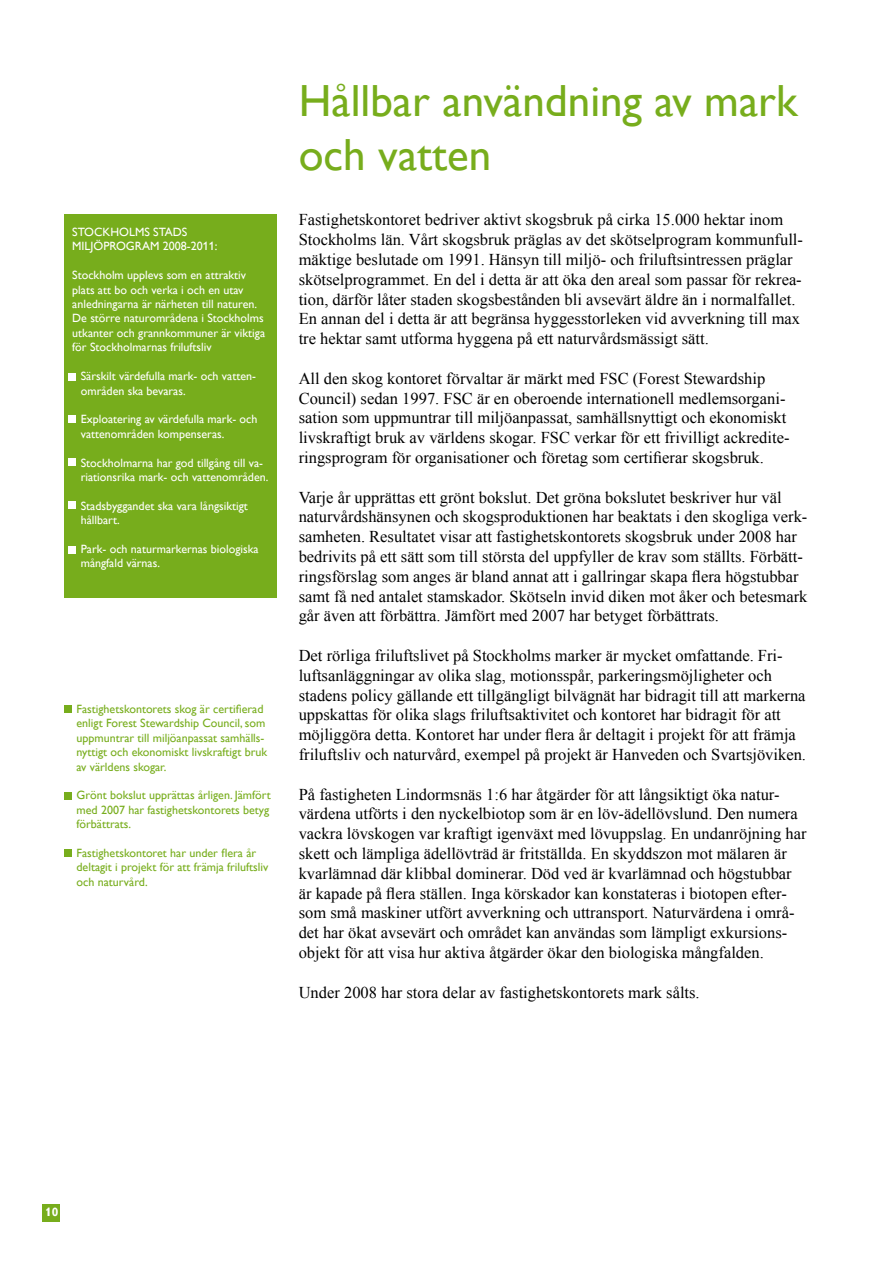
<style>
.page{position:relative;width:893px;height:1263px;background:#fff}
.page>*{position:absolute;margin:0;border:0;box-sizing:border-box;transform-origin:0 0}
.t1{font:45px/54px "Gill Sans";color:#77ad1c}
.t2{font:16.5px/19.8px "Times New Roman";color:#000}
.t3{font:12px/14.4px "Gill Sans";color:#fff}
.t4{font:12px/14.4px "Gill Sans";color:#77ad1c}
.t5{font:700 12px "Gill Sans";color:#fff}
</style>
<div class="page">
<div style="left:65px;top:214px;width:212px;height:383px;background:#77ad1c"></div>
<div style="left:68px;top:458px;width:8px;height:8px;background:#fff"></div>
<div style="left:68px;top:373px;width:8px;height:8px;background:#fff"></div>
<div style="left:68px;top:415px;width:8px;height:8px;background:#fff"></div>
<div style="left:68px;top:501px;width:8px;height:8px;background:#fff"></div>
<div style="left:68px;top:546px;width:8px;height:8px;background:#fff"></div>
<div style="left:64px;top:705px;width:7px;height:8px;background:#77ad1c"></div>
<div style="left:64px;top:792px;width:7px;height:7px;background:#77ad1c"></div>
<div style="left:64px;top:850px;width:7px;height:7px;background:#77ad1c"></div>
<div style="left:43px;top:1204px;width:17px;height:18px;background:#77ad1c"></div>
<p class="t3" style="left:72px;top:225px;width:146px">STOCKHOLMS STADS<br>MILJÖPROGRAM 2008-2011:</p>
<p class="t3" style="left:72px;top:268px;width:194px">Stockholm upplevs som en attraktiv plats att bo och verka i och en utav anledningarna är närheten till naturen.<br>De större naturområdena i Stockholms utkanter och grannkommuner är viktiga för Stockholmarnas friluftsliv</p>
<p class="t3" style="left:81px;top:369px;width:177px">Särskilt värdefulla mark- och vatten&shy;områden ska bevaras.</p>
<p class="t3" style="left:81px;top:412px;width:178px">Exploatering av värdefulla mark- och vattenområden kompenseras.</p>
<p class="t3" style="left:81px;top:455px;width:189px">Stockholmarna har god tillgång till va&shy;riationsrika mark- och vattenområden.</p>
<p class="t3" style="left:81px;top:498px;width:169px">Stadsbyggandet ska vara långsiktigt hållbart.</p>
<p class="t3" style="left:81px;top:542px;width:179px">Park- och naturmarkernas biologiska mångfald värnas.</p>
<p class="t4" style="left:77px;top:702px;width:192px">Fastighetskontorets skog är certifierad enligt Forest Stewardship Council, som uppmuntrar till miljöanpassat samhälls&shy;nyttigt och ekonomiskt livskraftigt bruk av världens skogar.</p>
<p class="t4" style="left:77px;top:788px;width:196px;text-align:justify">Grönt bokslut upprättas årligen. Jämfört med 2007 har fastighetskontorets betyg förbättrats.</p>
<p class="t4" style="left:77px;top:846px;width:193px">Fastighetskontoret har under flera år deltagit i projekt för att främja friluftsliv och naturvård.</p>
<h1 class="t1" style="left:299px;top:74px;width:500px">Hållbar användning av mark och vatten</h1>
<p class="t2" style="left:299px;top:210px;width:506px">Fastighetskontoret bedriver aktivt skogsbruk på cirka 15.000 hektar inom Stockholms län. Vårt skogsbruk präglas av det skötselprogram kommunfull&shy;mäktige beslutade om 1991. Hänsyn till miljö- och friluftsintressen präglar skötselprogrammet. En del i detta är att öka den areal som passar för rekrea&shy;tion, därför låter staden skogsbestånden bli avsevärt äldre än i normalfallet.<br>En annan del i detta är att begränsa hyggesstorleken vid avverkning till max tre hektar samt utforma hyggena på ett naturvårdsmässigt sätt.</p>
<p class="t2" style="left:299px;top:368px;width:492px">All den skog kontoret förvaltar är märkt med FSC (Forest Stewardship Council) sedan 1997. FSC är en oberoende internationell medlemsorgani&shy;sation som uppmuntrar till miljöanpassat, samhällsnyttigt och ekonomiskt livskraftigt bruk av världens skogar. FSC verkar för ett frivilligt ackredite&shy;ringsprogram för organisationer och företag som certifierar skogsbruk.</p>
<p class="t2" style="left:299px;top:487px;width:510px">Varje år upprättas ett grönt bokslut. Det gröna bokslutet beskriver hur väl naturvårdshänsynen och skogsproduktionen har beaktats i den skogliga verk&shy;samheten. Resultatet visar att fastighetskontorets skogsbruk under 2008 har bedrivits på ett sätt som till största del uppfyller de krav som ställts. Förbätt&shy;ringsförslag som anges är bland annat att i gallringar skapa flera högstubbar samt få ned antalet stamskador. Skötseln invid diken mot åker och betesmark går även att förbättra. Jämfört med 2007 har betyget förbättrats.</p>
<p class="t2" style="left:299px;top:645px;width:509px">Det rörliga friluftslivet på Stockholms marker är mycket omfattande. Fri&shy;luftsanläggningar av olika slag, motionsspår, parkeringsmöjligheter och stadens policy gällande ett tillgängligt bilvägnät har bidragit till att markerna uppskattas för olika slags friluftsaktivitet och kontoret har bidragit för att möjliggöra detta. Kontoret har under flera år deltagit i projekt för att främja friluftsliv och naturvård, exempel på projekt är Hanveden och Svartsjöviken.</p>
<p class="t2" style="left:299px;top:784px;width:509px">På fastigheten Lindormsnäs 1:6 har åtgärder för att långsiktigt öka natur&shy;värdena utförts i den nyckelbiotop som är en löv-ädellövslund. Den numera vackra lövskogen var kraftigt igenväxt med lövuppslag. En undanröjning har skett och lämpliga ädellövträd är fritställda. En skyddszon mot mälaren är kvarlämnad där klibbal dominerar. Död ved är kvarlämnad och högstubbar är kapade på flera ställen. Inga körskador kan konstateras i biotopen efter&shy;som små maskiner utfört avverkning och uttransport. Naturvärdena i områ&shy;det har ökat avsevärt och området kan användas som lämpligt exkursions&shy;objekt för att visa hur aktiva åtgärder ökar den biologiska mångfalden.</p>
<p class="t2" style="left:299px;top:982px;width:402px">Under 2008 har stora delar av fastighetskontorets mark sålts.</p>
<p class="t5" style="left:45px;top:1204px;width:15px">10</p>
</div>
